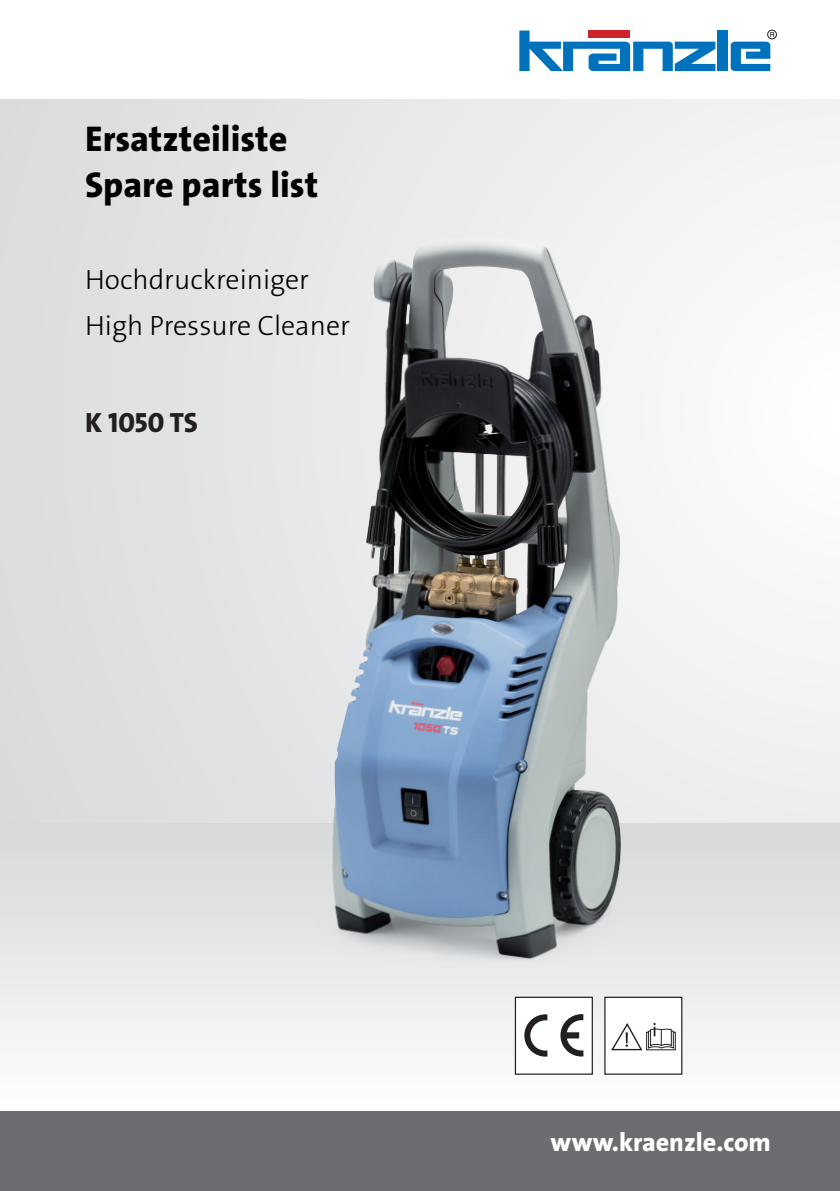
<style>
.page{position:relative;width:840px;height:1191px;background:#fff}
.page>*{position:absolute;margin:0;border:0;box-sizing:border-box;transform-origin:0 0}
.t1{font:36px "The Sans LP8 Ex Bld";color:#000}
.t2{font:28px "The Sans LP3 Lig";color:#000}
.t3{font:28px "The Sans LP8 Ex Bld";color:#231f20}
.t4{font:26px "The Sans LP8 Ex Bld";color:#fff}
</style>
<div class="page">
<svg style="left:0;top:822px;width:839px;height:253px"></svg>
<div style="left:0;top:99px;width:839px;height:723px;background:linear-gradient(to right,#dadcde,#f8f8f8)"></div>
<div style="left:0;top:1111px;width:839px;height:80px;background:#6c6d70"></div>
<svg style="left:519px;top:31px;width:196px;height:40px"></svg>
<div style="left:717px;top:31px;width:10px;height:40px;background:#0072bc"></div>
<div style="left:766px;top:30px;width:10px;height:9px;border:1px solid #231f20;border-radius:50%"></div>
<svg style="left:730px;top:32px;width:43px;height:39px"></svg>
<img style="left:275px;top:219px;width:421px;height:749px">
<div style="left:515px;top:997px;width:77px;height:77px;background:#fff"></div>
<div style="left:514px;top:996px;width:78px;height:78px;border:1px solid #231f20"></div>
<img style="left:524px;top:1014px;width:59px;height:43px">
<div style="left:604px;top:997px;width:77px;height:77px;background:#fff"></div>
<div style="left:604px;top:996px;width:78px;height:78px;border:1px solid #231f20"></div>
<div style="left:646px;top:1031px;width:29px;height:19px;border:1px solid #231f20"></div>
<svg style="left:611px;top:1023px;width:62px;height:28px"></svg>
<p class="t1" style="left:85px;top:116px;width:204px">Ersatzteiliste</p>
<p class="t1" style="left:85px;top:162px;width:234px">Spare parts list</p>
<p class="t2" style="left:85px;top:262px;width:225px">Hochdruckreiniger</p>
<p class="t2" style="left:85px;top:308px;width:266px">High Pressure Cleaner</p>
<p class="t3" style="left:85px;top:404px;width:114px">K 1050 TS</p>
<p class="t4" style="left:550px;top:1125px;width:222px">www.kraenzle.com</p>
</div>
